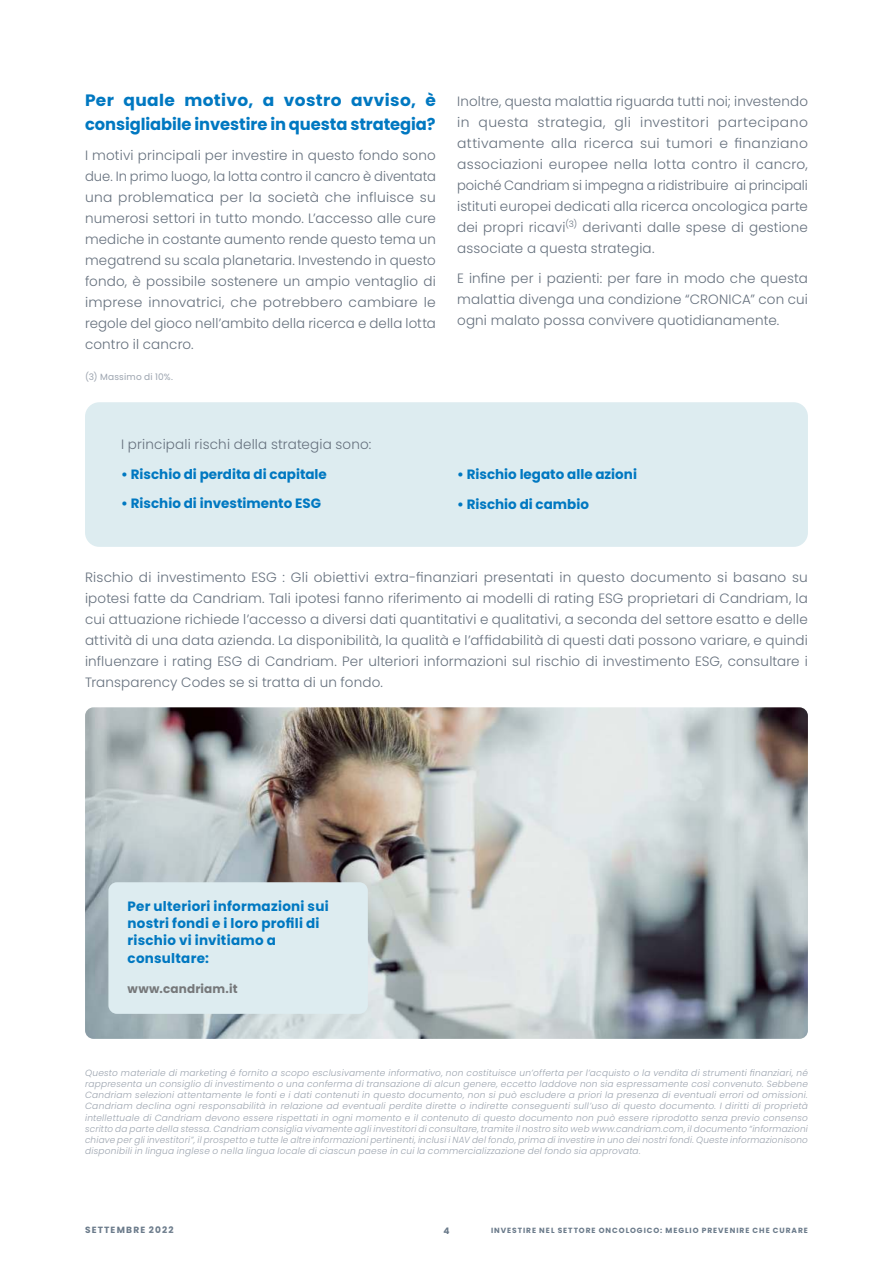
<style>
.page{position:relative;width:893px;height:1263px;background:#fff}
.page>*{position:absolute;margin:0;border:0;box-sizing:border-box;transform-origin:0 0}
.t1{font:700 16.5px/24px "Poppins";letter-spacing:-.005em;color:#0078c1}
.t2{font:300 13.5px/21px "Poppins";letter-spacing:.01em;color:#66717e;text-align:justify}
.t3{font:700 13.5px "Poppins";color:#0078c1}
.t4{font:700 13.5px/17.2px "Poppins";letter-spacing:.02em;color:#0078c1}
.t5{font:700 12px "Poppins";letter-spacing:.015em;color:#76787a}
.t6{font:italic 300 9px/11.2px "Poppins";letter-spacing:.025em;color:#9ca4af;text-align:justify}
.t7{font:9px "Poppins";letter-spacing:.025em;color:#9ca4af}
.t8{font:700 9px "Poppins";letter-spacing:.13em;color:#6a7a8a}
.t9{font:700 7.5px "Poppins";letter-spacing:.13em;color:#6a7a8a}
</style>
<div class="page">
<img style="left:85px;top:707px;width:723px;height:332px">
<div style="left:108px;top:882px;width:260px;height:132px;background:#ddecf0;border-radius:9px"></div>
<div style="left:85px;top:402px;width:723px;height:145px;background:#ddecf0;border-radius:14px"></div>
<p class="t1" style="left:85px;top:89px;width:352px">Per quale motivo, a vostro avviso, è consigliabile investire in questa strategia?</p>
<p class="t2" style="left:85px;top:145px;width:352px">I motivi principali per investire in questo fondo sono due. In primo luogo, la lotta contro il cancro è diventata una problema tica per la società che influisce su numerosi settori in tutto mondo. L’accesso alle cure mediche in costante aumento rende questo tema un megatrend su scala planetaria. Investendo in questo fondo, è possibile sostenere un ampio ventaglio di imprese innovatrici, che potrebbero cambiare le regole del gioco nell’ambito della ricerca e della lotta contro il cancro.</p>
<p class="t7" style="left:85px;top:371px;width:90px">(3) Massimo di 10%.</p>
<p class="t2" style="left:457px;top:91px;width:352px">Inoltre, questa malattia riguarda tutti noi; investendo in questa strategia, gli investitori partecipano attivamente alla ricerca sui tumori e finanziano associazioni europee nella lotta contro il cancro, poiché Candriam si impegna a ridistribuire ai principali istituti europei dedicati alla ricerca oncologica parte dei propri ricavi<sup>(3)</sup> derivanti dalle spese di gestione associate a questa strategia.</p>
<p class="t2" style="left:457px;top:267px;width:352px">E infine per i pazienti: per fare in modo che questa malattia divenga una condizione “CRONICA” con cui ogni malato possa convivere quotidianamente.</p>
<p class="t2" style="left:121px;top:434px;width:252px">I principali rischi della strategia sono:</p>
<p class="t3" style="left:121px;top:467px;width:207px">• Rischio di perdita di capitale</p>
<p class="t3" style="left:121px;top:497px;width:201px">• Rischio di investimento ESG</p>
<p class="t3" style="left:457px;top:468px;width:181px">• Rischio legato alle azioni</p>
<p class="t3" style="left:457px;top:498px;width:133px">• Rischio di cambio</p>
<p class="t2" style="left:85px;top:567px;width:724px">Rischio di investimento ESG : Gli obiettivi extra-finanziari presentati in questo documento si basano su ipotesi fatte da Candriam. Tali ipotesi fanno riferimento ai modelli di rating ESG proprietari di Candriam, la cui attuazione richiede l’accesso a diversi dati quantitativi e qualitativi, a seconda del settore esatto e delle attività di una data azienda. La disponibilità, la qualità e l’affidabilità di questi dati possono variare, e quindi influenzare i rating ESG di Candriam. Per ulteriori informazioni sul rischio di investimento ESG, consultare i Transparency Codes se si tratta di un fondo.</p>
<p class="t4" style="left:128px;top:898px;width:203px">Per ulteriori informazioni sui nostri fondi e i loro profili di rischio vi invitiamo a consultare:</p>
<p class="t5" style="left:128px;top:983px;width:112px">www.candriam.it</p>
<p class="t6" style="left:85px;top:1067px;width:724px">Questo materiale di marketing é fornito a scopo esclusivamente informativo, non costituisce un’offerta per l’acquisto o la vendita di strumenti finanziari, né rappresenta un consiglio di investimento o una conferma di transazione di alcun genere, eccetto laddove non sia espressamente così convenuto. Sebbene Candriam selezioni attentamente le fonti e i dati contenuti in questo documento, non si può escludere a priori la presenza di eventuali errori od omissioni.<br>Candriam declina ogni responsabilità in relazione ad eventuali perdite dirette o indirette conseguenti sull’uso di questo documento. I diritti di proprietà intellettuale di Candriam devono essere rispettati in ogni momento e il contenuto di questo documento non può essere riprodotto senza previo consenso scritto da parte della stessa. Candriam consiglia vivamente agli investitori di consultare, tramite il nostro sito web www.candriam.com, il documento “informazioni chiave per gli investitori”, il prospetto e tutte le altre informazioni pertinenti, inclusi i NAV del fondo, prima di investire in uno dei nostri fondi. Queste informazionisono disponibili in lingua inglese o nella lingua locale di ciascun paese in cui la commercializzazione del fondo sia approvata.</p>
<p class="t8" style="left:85px;top:1224px;width:90px">SETTEMBRE 2022</p>
<p class="t8" style="left:443px;top:1226px;width:8px">4</p>
<p class="t9" style="left:491px;top:1226px;width:318px">INVESTIRE NEL SETTORE ONCOLOGICO: MEGLIO PREVENIRE CHE CURARE</p>
</div>
